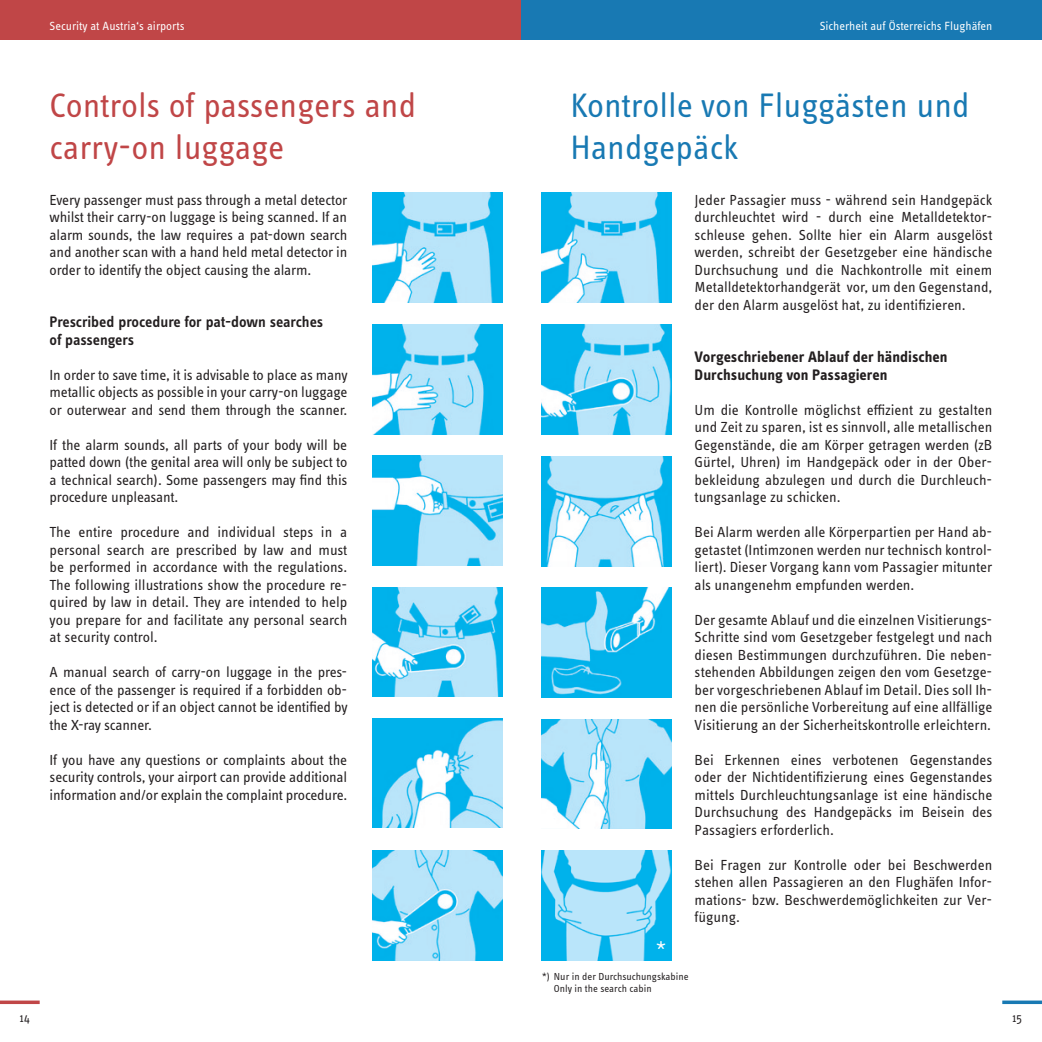
<style>
.page{position:relative;width:1042px;height:1042px;background:#fff}
.page>*{position:absolute;margin:0;border:0;box-sizing:border-box;transform-origin:0 0}
.t1{font:35px "Info OT Text";letter-spacing:-.005em;color:#c04647}
.t2{font:35px "Info OT Text";color:#1879b3}
.t3{font:22.57px "Info OT Text";color:#fff}
.t4{font:700 15.75px/17.5px "Info OT Text";color:#231f20}
.t5{font:600 15.75px/17.5px "Info OT Text";letter-spacing:-.01em;color:#231f20}
.Normal_englisch{font:15.05px/17.5px "Info OT Text";letter-spacing:-.01em;color:#231f20;text-align:justify}
.t6{font:12.25px "Info OT Text";color:#fff}
.t7{font:12.25px "Info OT Text";color:#231f20}
.t8{font:10.5px "Info OT Text";color:#231f20}
</style>
<div class="page">
<svg style="left:0;top:1000px;width:40px;height:4px"></svg>
<svg style="left:1002px;top:1000px;width:40px;height:4px"></svg>
<div style="left:521px;top:0;width:521px;height:40px;background:#1879b3"></div>
<div style="left:0;top:0;width:520px;height:40px;background:#c04647"></div>
<img style="left:542px;top:193px;width:129px;height:110px">
<img style="left:373px;top:587px;width:129px;height:109px">
<img style="left:542px;top:719px;width:129px;height:110px">
<img style="left:373px;top:324px;width:129px;height:110px">
<img style="left:542px;top:588px;width:129px;height:109px">
<img style="left:542px;top:324px;width:129px;height:110px">
<img style="left:373px;top:193px;width:129px;height:110px">
<img style="left:373px;top:456px;width:129px;height:109px">
<img style="left:373px;top:718px;width:129px;height:110px">
<img style="left:373px;top:851px;width:129px;height:110px">
<img style="left:542px;top:456px;width:129px;height:110px">
<img style="left:542px;top:851px;width:129px;height:109px">
<p class="t6" style="left:50px;top:18px;width:136px">Security at Austria‘s airports</p>
<p class="t6" style="left:820px;top:18px;width:174px">Sicherheit auf Österreichs Flughäfen</p>
<p class="t1" style="left:50px;top:84px;width:368px">Controls of passengers and</p>
<p class="t1" style="left:50px;top:126px;width:236px">carry-on luggage</p>
<p class="Normal_englisch" style="left:50px;top:190px;width:299px">Every passenger must pass through a metal detector whilst their carry-on luggage is being scanned. If an alarm sounds, the law requires a pat-down search and another scan with a hand held metal detector in order to identify the object causing the alarm.</p>
<p class="t5" style="left:50px;top:313px;width:275px">Prescribed procedure for pat-down searches of passengers</p>
<p class="Normal_englisch" style="left:50px;top:365px;width:299px">In order to save time, it is advisable to place as many metallic objects as possible in your carry-on luggage or outerwear and send them through the scanner.</p>
<p class="Normal_englisch" style="left:50px;top:435px;width:299px">If the alarm sounds, all parts of your body will be patted down (the genital area will only be subject to a technical search). Some passengers may find this procedure unpleasant.</p>
<p class="Normal_englisch" style="left:50px;top:523px;width:299px">The entire procedure and individual steps in a personal search are prescribed by law and must be performed in accordance with the regulations.<br>The following illustrations show the procedure re&shy;quired by law in detail. They are intended to help you prepare for and facilitate any personal search at security control.</p>
<p class="Normal_englisch" style="left:50px;top:663px;width:299px">A manual search of carry-on luggage in the pres&shy;ence of the passenger is required if a forbidden ob&shy;ject is detected or if an object cannot be identified by the X-ray scanner.</p>
<p class="Normal_englisch" style="left:50px;top:750px;width:299px">If you have any questions or complaints about the security controls, your airport can provide additional information and/or explain the complaint procedure.</p>
<p class="t2" style="left:570px;top:84px;width:401px">Kontrolle von Fluggästen und</p>
<p class="t2" style="left:570px;top:126px;width:169px">Handgepäck</p>
<p class="t3" style="left:655px;top:935px;width:13px">*</p>
<p class="Normal_englisch" style="left:694px;top:190px;width:299px">Jeder Passagier muss - während sein Handgepäck durchleuchtet wird - durch eine Metalldetektor&shy;schleuse gehen. Sollte hier ein Alarm ausgelöst werden, schreibt der Gesetzgeber eine händische Durchsuchung und die Nachkontrolle mit einem Metalldetektorhandgerät vor, um den Gegenstand, der den Alarm ausgelöst hat, zu identifizieren.</p>
<p class="t4" style="left:694px;top:348px;width:254px">Vorgeschriebener Ablauf der händischen<br>Durchsuchung von Passagieren</p>
<p class="Normal_englisch" style="left:694px;top:400px;width:299px">Um die Kontrolle möglichst effizient zu gestalten und Zeit zu sparen, ist es sinnvoll, alle metallischen Gegenstände, die am Körper getragen werden (zB Gürtel, Uhren) im Handgepäck oder in der Ober&shy;bekleidung abzulegen und durch die Durchleuch&shy;tungsanlage zu schicken.</p>
<p class="Normal_englisch" style="left:694px;top:523px;width:299px">Bei Alarm werden alle Körperpartien per Hand ab&shy;getastet (Intimzonen werden nur technisch kontrol&shy;liert). Dieser Vorgang kann vom Passagier mitunter als unangenehm empfunden werden.</p>
<p class="Normal_englisch" style="left:694px;top:610px;width:299px">Der gesamte Ablauf und die einzelnen Visitierungs-Schritte sind vom Gesetzgeber festgelegt und nach diesen Bestimmungen durchzuführen. Die neben&shy;stehenden Abbildungen zeigen den vom Gesetzge&shy;ber vorgeschriebenen Ablauf im Detail. Dies soll Ih&shy;nen die persönliche Vorbereitung auf eine allfällige Visitierung an der Sicherheitskontrolle erleichtern.</p>
<p class="Normal_englisch" style="left:694px;top:750px;width:299px">Bei Erkennen eines verbotenen Gegenstandes oder der Nichtidentifizierung eines Gegenstandes mittels Durchleuchtungsanlage ist eine händische Durchsuchung des Handgepäcks im Beisein des Passagiers erforderlich.</p>
<p class="Normal_englisch" style="left:694px;top:855px;width:299px">Bei Fragen zur Kontrolle oder bei Beschwerden stehen allen Passagieren an den Flughäfen Infor&shy;mations- bzw. Beschwerdemöglichkeiten zur Ver&shy;fügung.</p>
<p class="t8" style="left:542px;top:970px;width:148px">*) Nur in der Durchsuchungskabine</p>
<p class="t8" style="left:554px;top:982px;width:99px">Only in the search cabin</p>
<p class="t7" style="left:20px;top:1010px;width:12px">14</p>
<p class="t7" style="left:1012px;top:1010px;width:11px">15</p>
</div>
